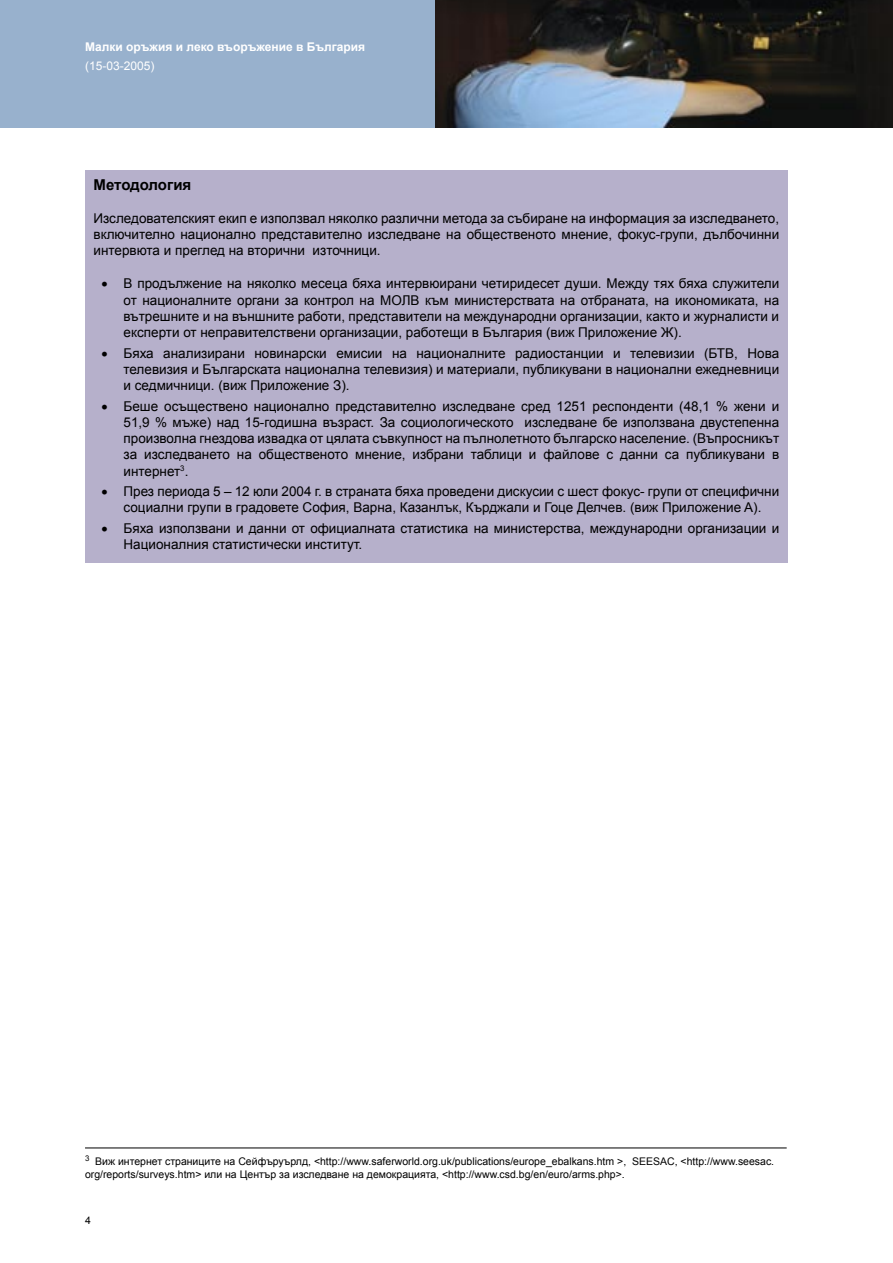
<style>
.page{position:relative;width:893px;height:1263px;background:#fff}
.page>*{position:absolute;margin:0;border:0;box-sizing:border-box;transform-origin:0 0}
.t1{font:700 15px "Arial";letter-spacing:-.005em;color:#000}
.t2{font:13.5px/16.2px "Arial";color:#000;text-align:justify}
.t3{font:700 12px "Arial";color:#fff}
.t4{font:12px "Arial";color:#fff}
.t5{font:10.5px/12.6px "Arial";color:#000}
</style>
<div class="page">
<div style="left:0;top:0;width:436px;height:128px;background:#98b1cd"></div>
<img style="left:436px;top:0;width:456px;height:128px">
<div style="left:85px;top:170px;width:703px;height:393px;background:#b6b0cb"></div>
<hr style="left:85px;top:1147px;width:702px;height:1px;background:#000">
<p class="t3" style="left:85px;top:39px;width:282px">Малки оръжия и леко въоръжение в България</p>
<p class="t4" style="left:85px;top:58px;width:71px">(15-03-2005)</p>
<p class="t1" style="left:94px;top:174px;width:99px">Методология</p>
<p class="t2" style="left:94px;top:210px;width:687px">Изследователският екип е използвал няколко различни метода за събиране на информация за изследването, включително национално представително изследване на общественото мнение, фокус-групи, дълбочинни интервюта и преглед на вторични източници.</p>
<p class="t2" style="left:124px;top:276px;width:657px;text-indent:-22px">• В продължение на няколко месеца бяха интервюирани четиридесет души. Между тях бяха служители от националните органи за контрол на МОЛВ към министерствата на отбраната, на икономиката, на вътрешните и на външните работи, представители на международни организации, както и журналисти и експерти от неправителствени организации, работещи в България (виж Приложение Ж).</p>
<p class="t2" style="left:124px;top:345px;width:657px;text-indent:-22px">• Бяха анализирани новинарски емисии на националните радиостанции и телевизии (БТВ, Нова телевизия и Българската национална телевизия) и материали, публикувани в национални ежедневници и седмичници. (виж Приложение З).</p>
<p class="t2" style="left:124px;top:398px;width:657px;text-indent:-22px">• Беше осъществено национално представително изследване сред 1251 респонденти (48,1 % жени и 51,9 % мъже) над 15-годишна възраст. За социологическото изследване бе използвана двустепенна произволна гнездова извадка от цялата съвкупност на пълнолетното българско население. (Въпросникът за изследването на общественото мнение, избрани таблици и файлове с данни са публикувани в интернет<sup>3</sup>.</p>
<p class="t2" style="left:101px;top:484px;width:679px;text-align:center">• През периода 5 – 12 юли 2004 г. в страната бяха проведени дискусии с шест фокус- групи от специфични социални групи в градовете София, Варна, Казанлък, Кърджали и Гоце Делчев. (виж Приложение A).</p>
<p class="t2" style="left:124px;top:520px;width:657px;text-indent:-22px">• Бяха използвани и данни от официалната статистика на министерства, международни организации и<br>Националния статистически институт.</p>
<p class="t5" style="left:85px;top:1155px;width:691px"><sup>3</sup> Виж интернет страниците на Сейфъруърлд, &lt;http://www.saferworld.org.uk/publications/europe_ebalkans.htm &gt;, SEESAC, &lt;http://www.seesac. org/reports/surveys.htm&gt; или на Център за изследване на демокрацията, &lt;http://www.csd.bg/en/euro/arms.php&gt;.</p>
<p class="t5" style="left:85px;top:1214px;width:7px">4</p>
</div>
